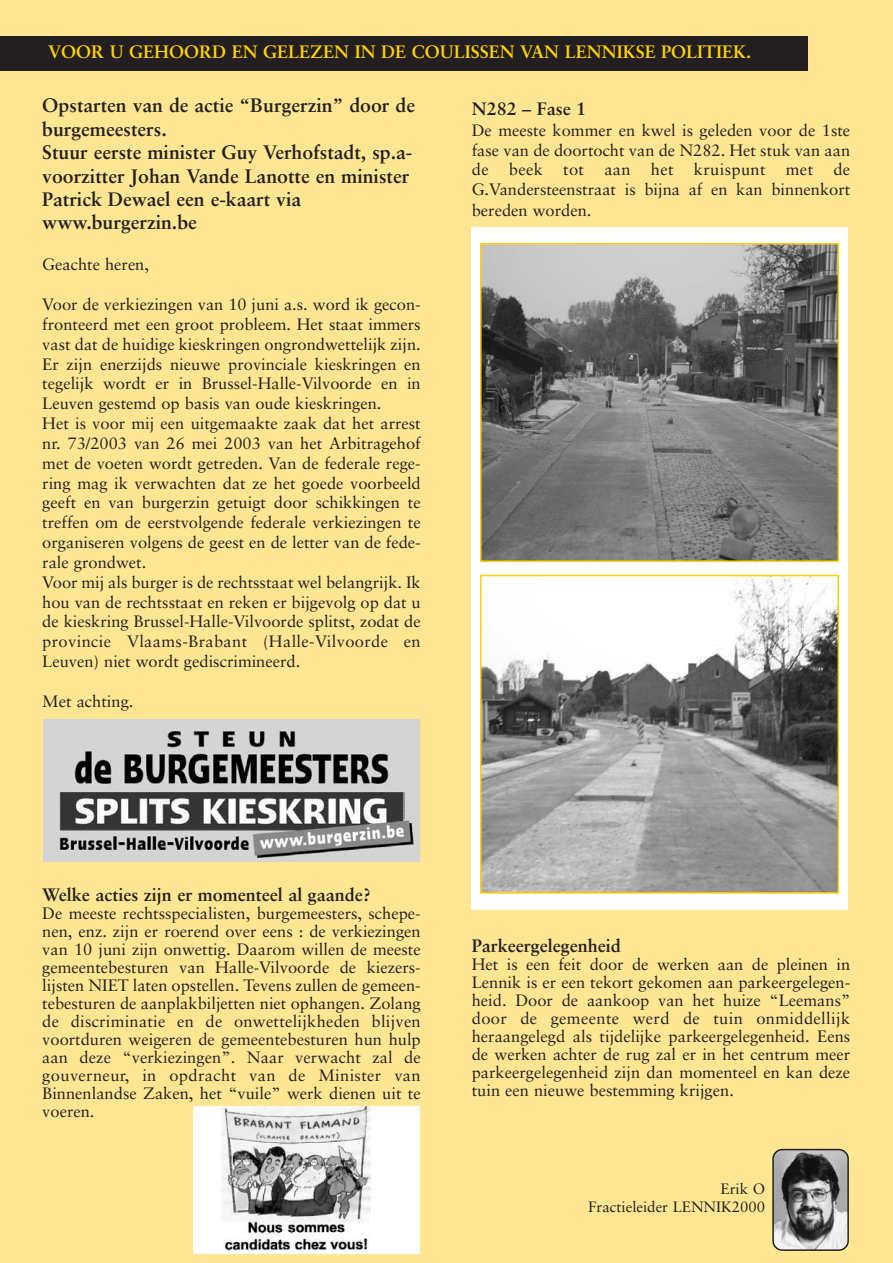
<style>
.page{position:relative;width:893px;height:1263px;background:#fff}
.page>*{position:absolute;margin:0;border:0;box-sizing:border-box;transform-origin:0 0}
.t1{font:700 19.5px/23.4px "Sabon";color:#231f20}
.t2{font:700 18px "Sabon";color:#231f20}
.t3{font:700 18px "Sabon";color:#ffd200}
.t4{font:16.5px/19.8px "Sabon";color:#231f20;text-align:justify}
.t5{font:15px/18px "Sabon";color:#231f20;text-align:right}
</style>
<div class="page">
<div style="left:0;top:1px;width:893px;height:1262px;background:#ffe693"></div>
<div style="left:0;top:37px;width:808px;height:34px;background:#231f20"></div>
<svg style="left:772px;top:1149px;width:77px;height:102px;background:#858482"></svg>
<img style="left:44px;top:719px;width:376px;height:142px">
<div style="left:193px;top:1106px;width:227px;height:147px;background:#fff"></div>
<img style="left:222px;top:1106px;width:149px;height:145px">
<div style="left:471px;top:227px;width:377px;height:683px;background:#fff"></div>
<img style="left:483px;top:246px;width:353px;height:313px">
<div style="left:480px;top:243px;width:359px;height:319px;border:2px solid #ffd200"></div>
<img style="left:483px;top:578px;width:353px;height:313px">
<div style="left:480px;top:575px;width:359px;height:319px;border:2px solid #ffd200"></div>
<p class="t3" style="left:48px;top:45px;width:704px">VOOR U GEHOORD EN GELEZEN IN DE COULISSEN VAN LENNIKSE POLITIEK.</p>
<p class="t1" style="left:42px;top:95px;width:374px">Opstarten van de actie “Burgerzin” door de burgemeesters.<br>Stuur eerste minister Guy Verhofstadt, sp.a&shy;voorzitter Johan Vande Lanotte en minister Patrick Dewael een e-kaart via www.burgerzin.be</p>
<p class="t4" style="left:42px;top:256px;width:108px">Geachte heren,</p>
<p class="t4" style="left:42px;top:296px;width:380px;text-align:left">Voor de verkiezingen van 10 juni a.s. word ik gecon&shy;fronteerd met een groot probleem. Het staat immers vast dat de huidige kieskringen ongrondwettelijk zijn.<br>Er zijn enerzijds nieuwe provinciale kieskringen en tegelijk wordt er in Brussel-Halle-Vilvoorde en in Leuven gestemd op basis van oude kieskringen.<br>Het is voor mij een uitgemaakte zaak dat het arrest nr. 73/2003 van 26 mei 2003 van het Arbitragehof met de voeten wordt getreden. Van de federale rege&shy;ring mag ik verwachten dat ze het goede voorbeeld geeft en van burgerzin getuigt door schikkingen te treffen om de eerstvolgende federale verkiezingen te organiseren volgens de geest en de letter van de fede&shy;rale grondwet.<br>Voor mij als burger is de rechtsstaat wel belangrijk. Ik hou van de rechtsstaat en reken er bijgevolg op dat u de kieskring Brussel-Halle-Vilvoorde splitst, zodat de provincie Vlaams-Brabant (Halle-Vilvoorde en Leuven) niet wordt gediscrimineerd.</p>
<p class="t4" style="left:42px;top:692px;width:93px">Met achting.</p>
<p class="t2" style="left:472px;top:101px;width:116px">N282 – Fase 1</p>
<p class="t4" style="left:472px;top:121px;width:380px">De meeste kommer en kwel is geleden voor de 1ste fase van de doortocht van de N282. Het stuk van aan de beek tot aan het kruispunt met de G.Vandersteenstraat is bijna af en kan binnenkort bereden worden.</p>
<p class="t2" style="left:42px;top:887px;width:330px">Welke acties zijn er momenteel al gaande?</p>
<p class="t4" style="left:42px;top:905px;width:380px;line-height:18px">De meeste rechtsspecialisten, burgemeesters, schepe&shy;nen, enz. zijn er roerend over eens : de verkiezingen van 10 juni zijn onwettig. Daarom willen de meeste gemeentebesturen van Halle-Vilvoorde de kiezers&shy;lijsten NIET laten opstellen. Tevens zullen de gemeen&shy;tebesturen de aanplakbiljetten niet ophangen. Zolang de discriminatie en de onwettelijkheden blijven voortduren weigeren de gemeentebesturen hun hulp aan deze “verkiezingen”. Naar verwacht zal de gouverneur, in opdracht van de Minister van Binnenlandse Zaken, het “vuile” werk dienen uit te voeren.</p>
<p class="t2" style="left:472px;top:938px;width:150px">Parkeergelegenheid</p>
<p class="t4" style="left:472px;top:956px;width:380px;line-height:18px">Het is een feit door de werken aan de pleinen in Lennik is er een tekort gekomen aan parkeergelegen&shy;heid. Door de aankoop van het huize “Leemans” door de gemeente werd de tuin onmiddellijk heraangelegd als tijdelijke parkeergelegenheid. Eens de werken achter de rug zal er in het centrum meer parkeergelegenheid zijn dan momenteel en kan deze tuin een nieuwe bestemming krijgen.</p>
<p class="t5" style="left:588px;top:1181px;width:179px">Erik O<br>Fractieleider LENNIK2000</p>
</div>
